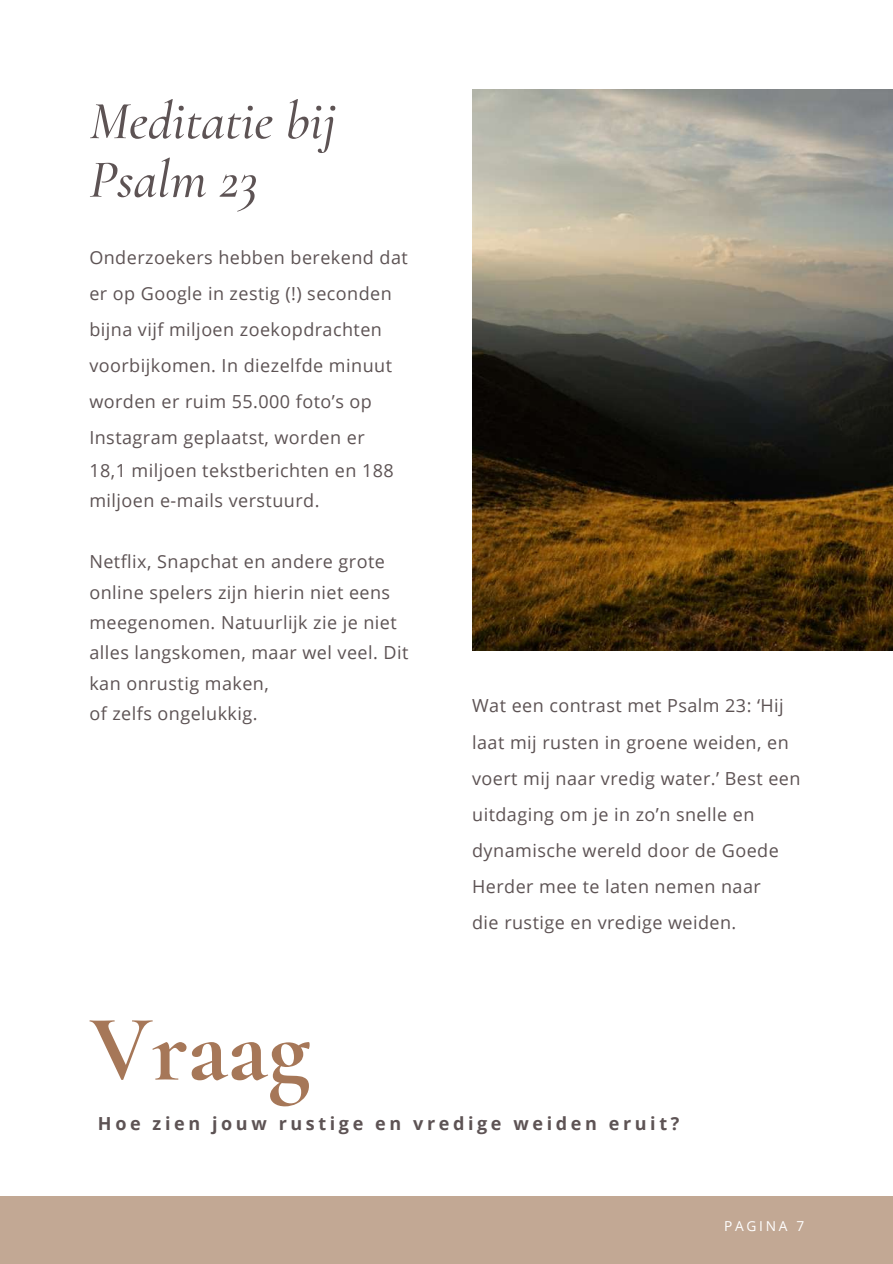
<style>
.page{position:relative;width:893px;height:1264px;background:#fff}
.page>*{position:absolute;margin:0;border:0;box-sizing:border-box;transform-origin:0 0}
.t1{font:700 94.8px "Cormorant Garamond";color:#a67758}
.t2{font:italic 500 54px/58.5px "Cormorant Garamond";color:#5d5354}
.t3{font:18px/36px "Open Sans";letter-spacing:.025em;color:#5d5354}
.t4{font:700 18px "Open Sans";letter-spacing:.2em;color:#5d5354}
.t5{font:13.65px "Open Sans";letter-spacing:.2em;color:#fff}
</style>
<div class="page">
<img style="left:472px;top:89px;width:420px;height:562px">
<div style="left:0;top:1196px;width:892px;height:67px;background:#c2a894"></div>
<h2 class="t2" style="left:89px;top:92px;width:252px">Meditatie bij<br>Psalm 23</h2>
<p class="t3" style="left:89px;top:239px;width:320px">Onderzoekers hebben berekend dat er op Google in zestig (!) seconden bijna vijf miljoen zoekopdrachten voorbijkomen. In diezelfde minuut worden er ruim 55.000 foto’s op Instagram geplaatst, worden er</p>
<p class="t3" style="left:89px;top:455px;width:306px;line-height:30.3px">18,1 miljoen tekstberichten en 188 miljoen e-mails verstuurd.</p>
<p class="t3" style="left:89px;top:546px;width:320px;line-height:30.3px">Netflix, Snapchat en andere grote online spelers zijn hierin niet eens meegenomen. Natuurlijk zie je niet alles langskomen, maar wel veel. Dit kan onrustig maken,<br>of zelfs ongelukkig.</p>
<h1 class="t1" style="left:89px;top:992px;width:222px">Vraag</h1>
<p class="t3" style="left:472px;top:687px;width:330px">Wat een contrast met Psalm 23: ‘Hij laat mij rusten in groene weiden, en voert mij naar vredig water.’ Best een uitdaging om je in zo’n snelle en dynamische wereld door de Goede Herder mee te laten nemen naar<br>die rustige en vredige weiden.</p>
<p class="t4" style="left:98px;top:1110px;width:583px">Hoe zien jouw rustige en vredige weiden eruit?</p>
<p class="t5" style="left:724px;top:1216px;width:82px">PAGINA 7</p>
</div>
